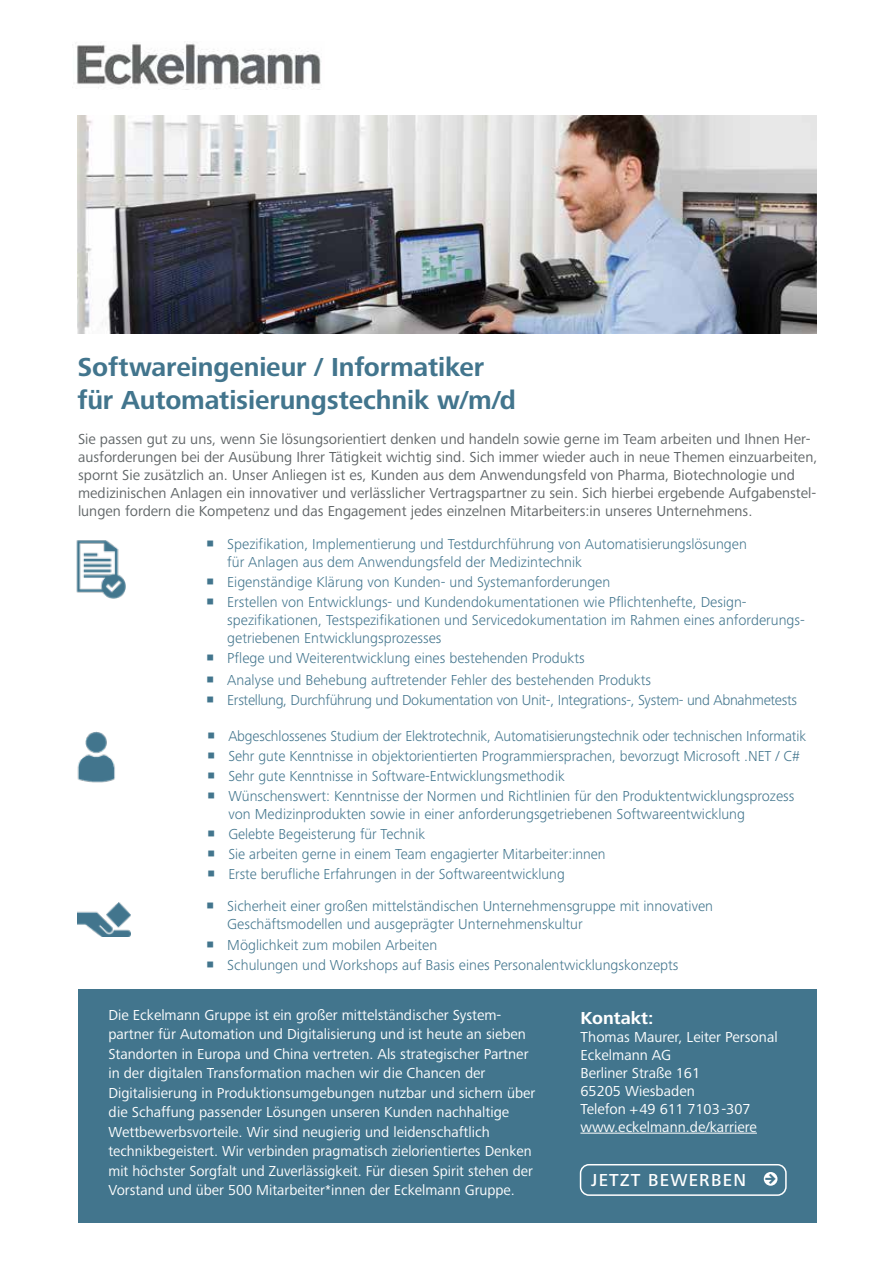
<style>
.page{position:relative;width:893px;height:1263px;background:#fff}
.page>*{position:absolute;margin:0;border:0;box-sizing:border-box;transform-origin:0 0}
.t1{font:700 27px/32.4px "Frutiger Next Pro";letter-spacing:-.005em;color:#42758d}
.t2{font:500 18px "Frutiger Next Pro";letter-spacing:.07em;color:#fff}
.t3{font:700 18px "Frutiger Next Pro";color:#fff}
.t4{font:300 15px/18px "Frutiger Next Pro";color:#42758d}
.t5{font:15px/19.5px "Frutiger Next Pro";color:#fff}
.t6{font:15px/18px "Frutiger Next Pro";color:#606567}
.t7{font:300 15px "Frutiger Next Pro";letter-spacing:-.02em;color:#42758d}
</style>
<div class="page">
<img style="left:78px;top:116px;width:738px;height:217px">
<img style="left:76px;top:540px;width:49px;height:59px">
<img style="left:77px;top:732px;width:38px;height:51px">
<img style="left:78px;top:902px;width:53px;height:34px">
<img style="left:75px;top:43px;width:246px;height:47px">
<div style="left:78px;top:989px;width:738px;height:233px;background:#42758d"></div>
<hr style="left:580px;top:1133px;width:177px;height:1px;background:#fff">
<div style="left:580px;top:1164px;width:207px;height:32px;border:2px solid #fff;border-radius:9px"></div>
<svg style="left:764px;top:1172px;width:13px;height:14px"></svg>
<svg style="left:766px;top:1173px;width:10px;height:11px"></svg>
<h1 class="t1" style="left:78px;top:351px;width:440px">Softwareingenieur / Informatiker für Automatisierungstechnik w/m/d</h1>
<p class="t6" style="left:78px;top:429px;width:741px">Sie passen gut zu uns, wenn Sie lösungsorientiert denken und handeln sowie gerne im Team arbeiten und Ihnen Her&shy;ausforderungen bei der Ausübung Ihrer Tätigkeit wichtig sind. Sich immer wieder auch in neue Themen einzuarbeiten, spornt Sie zusätzlich an. Unser Anliegen ist es, Kunden aus dem Anwendungsfeld von Pharma, Biotechnologie und medizinischen Anlagen ein innovativer und verlässlicher Vertragspartner zu sein. Sich hierbei ergebende Aufgabenstel&shy;lungen fordern die Kompetenz und das Engagement jedes einzelnen Mitarbeiters:in unseres Unternehmens.</p>
<p class="t4" style="left:227px;top:535px;width:521px;text-indent:-21px">○ Spezifikation, Implementierung und Testdurchführung von Automatisierungslösungen für Anlagen aus dem Anwendungsfeld der Medizintechnik</p>
<p class="t4" style="left:206px;top:573px;width:406px">○ Eigenständige Klärung von Kunden- und Systemanforderungen</p>
<p class="t4" style="left:227px;top:593px;width:579px;text-indent:-21px">○ Erstellen von Entwicklungs- und Kundendokumentationen wie Pflichtenhefte, Design&shy;spezifikationen, Testspezifikationen und Servicedokumentation im Rahmen eines anforderungs&shy;getriebenen Entwicklungsprozesses</p>
<p class="t4" style="left:206px;top:649px;width:380px">○ Pflege und Weiterentwicklung eines bestehenden Produkts</p>
<p class="t4" style="left:206px;top:671px;width:446px">○ Analyse und Behebung auftretender Fehler des bestehenden Produkts</p>
<p class="t7" style="left:206px;top:691px;width:593px">○ Erstellung, Durchführung und Dokumentation von Unit-, Integrations-, System- und Abnahmetests</p>
<p class="t4" style="left:207px;top:727px;width:600px">○ Abgeschlossenes Studium der Elektrotechnik, Automatisierungstechnik oder technischen Informatik</p>
<p class="t4" style="left:207px;top:747px;width:594px">○ Sehr gute Kenntnisse in objektorientierten Programmiersprachen, bevorzugt Microsoft .NET / C#</p>
<p class="t4" style="left:207px;top:767px;width:359px">○ Sehr gute Kenntnisse in Software-Entwicklungsmethodik</p>
<p class="t4" style="left:228px;top:787px;width:568px;text-indent:-21px">○ Wünschenswert: Kenntnisse der Normen und Richtlinien für den Produktentwicklungsprozess von Medizinprodukten sowie in einer anforderungsgetriebenen Softwareentwicklung</p>
<p class="t4" style="left:207px;top:825px;width:219px">○ Gelebte Begeisterung für Technik</p>
<p class="t4" style="left:207px;top:845px;width:400px">○ Sie arbeiten gerne in einem Team engagierter Mitarbeiter:innen</p>
<p class="t4" style="left:207px;top:865px;width:359px">○ Erste berufliche Erfahrungen in der Softwareentwicklung</p>
<p class="t4" style="left:227px;top:897px;width:487px;text-indent:-21px">○ Sicherheit einer großen mittelständischen Unternehmensgruppe mit innovativen<br>Geschäftsmodellen und ausgeprägter Unternehmenskultur</p>
<p class="t4" style="left:206px;top:935px;width:233px">○ Möglichkeit zum mobilen Arbeiten</p>
<p class="t4" style="left:206px;top:956px;width:474px">○ Schulungen und Workshops auf Basis eines Personalentwicklungskonzepts</p>
<p class="t3" style="left:580px;top:1007px;width:75px">Kontakt:</p>
<p class="t5" style="left:580px;top:1028px;width:199px;line-height:18px">Thomas Maurer, Leiter Personal<br>Eckelmann AG<br>Berliner Straße 161<br>65205 Wiesbaden<br>Telefon +49 611 7103-307 www.eckelmann.de/karriere</p>
<p class="t5" style="left:108px;top:1005px;width:428px">Die Eckelmann Gruppe ist ein großer mittelständischer System&shy;partner für Automation und Digitalisierung und ist heute an sieben Standorten in Europa und China vertreten. Als strategischer Partner in der digitalen Transformation machen wir die Chancen der Digitalisierung in Produktionsumgebungen nutzbar und sichern über die Schaffung passender Lösungen unseren Kunden nachhaltige Wettbewerbsvorteile. Wir sind neugierig und leidenschaftlich technikbegeistert. Wir verbinden pragmatisch zielorientiertes Denken mit höchster Sorgfalt und Zuverlässigkeit. Für diesen Spirit stehen der Vorstand und über 500 Mitarbeiter*innen der Eckelmann Gruppe.</p>
<p class="t2" style="left:591px;top:1167px;width:156px">JETZT BEWERBEN</p>
</div>
